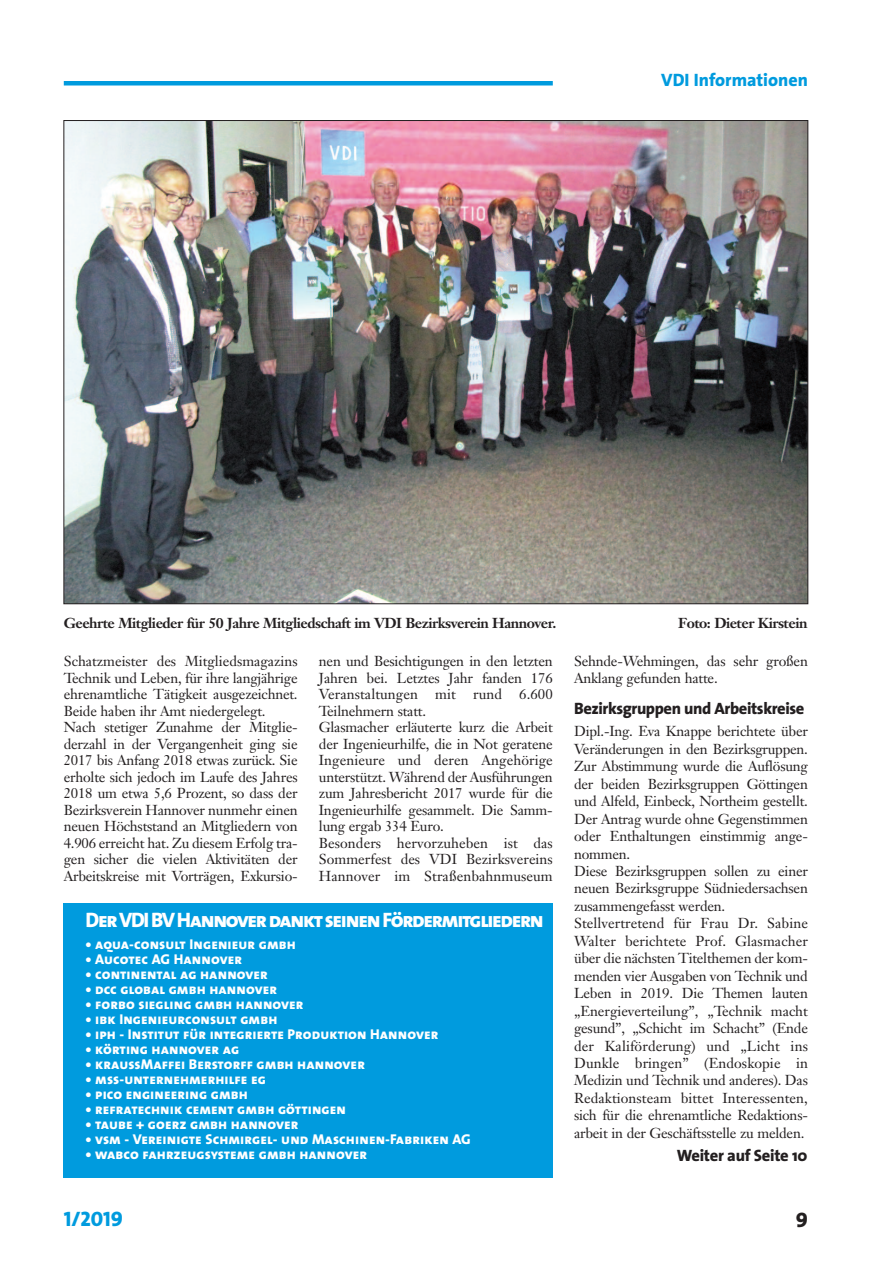
<style>
.page{position:relative;width:893px;height:1263px;background:#fff}
.page>*{position:absolute;margin:0;border:0;box-sizing:border-box;transform-origin:0 0}
.t1{font:21px "The Sans Extra Bold Caps";letter-spacing:-.065em;color:#fff}
.t2{font:21px "The Sans Extra Bold Caps";color:#009bde}
.t3{font:21px "The Sans Extra Bold Caps";color:#231f20}
.t4{font:800 18px "The Sans";color:#009bde}
.t5{font:800 16.5px "The Sans";letter-spacing:-.025em;color:#231f20}
.t6{font:14.25px/16.5px "Janson Text";letter-spacing:-.015em;color:#231f20}
.t7{font:14.25px "The Sans Extra Bold Caps";letter-spacing:.005em;color:#fff}
.t8{font:700 14.25px "Janson Text";letter-spacing:-.035em;color:#231f20}
</style>
<div class="page">
<div style="left:64px;top:81px;width:489px;height:5px;background:#009bde"></div>
<div style="left:64px;top:903px;width:489px;height:275px;background:#009bde"></div>
<img style="left:66px;top:122px;width:740px;height:480px">
<p class="t4" style="left:661px;top:72px;width:148px">VDI Informationen</p>
<p class="t8" style="left:64px;top:617px;width:494px">Geehrte Mitglieder für 50 Jahre Mitgliedschaft im VDI Bezirksverein Hannover.</p>
<p class="t8" style="left:678px;top:617px;width:131px">Foto: Dieter Kirstein</p>
<p class="t6" style="left:64px;top:654px;width:235px">Schatzmeister des Mitgliedsmagazins Technik und Leben, für ihre langjährige ehrenamtliche Tätigkeit ausgezeichnet.<br>Beide haben ihr Amt niedergelegt.<br>Nach stetiger Zunahme der Mitglie&shy;derzahl in der Vergangenheit ging sie 2017 bis Anfang 2018 etwas zurück. Sie erholte sich jedoch im Laufe des Jahres 2018 um etwa 5,6 Prozent, so dass der Bezirksverein Hannover nunmehr einen neuen Höchststand an Mitgliedern von 4.906 erreicht hat. Zu diesem Erfolg tra&shy;gen sicher die vielen Aktivitäten der Arbeitskreise mit Vorträgen, Exkursio-</p>
<h1 class="t1" style="left:86px;top:912px;width:460px">DerVDIBVHannoverdanktseinenFördermitgliedern</h1>
<p class="t7" style="left:86px;top:939px;width:212px">• aqua-consult Ingenieur gmbh</p>
<p class="t7" style="left:86px;top:954px;width:158px">• Aucotec AG Hannover</p>
<p class="t7" style="left:86px;top:969px;width:184px">• continental ag hannover</p>
<p class="t7" style="left:86px;top:984px;width:193px">• dcc global gmbh hannover</p>
<p class="t7" style="left:86px;top:999px;width:220px">• forbo siegling gmbh hannover</p>
<p class="t7" style="left:86px;top:1014px;width:193px">• ibk Ingenieurconsult gmbh</p>
<p class="t7" style="left:86px;top:1029px;width:354px">• iph - Institut für integrierte Produktion Hannover</p>
<p class="t7" style="left:86px;top:1044px;width:155px">• körting hannover ag</p>
<p class="t7" style="left:86px;top:1059px;width:281px">• kraussMaffei Berstorff gmbh hannover</p>
<p class="t7" style="left:86px;top:1074px;width:182px">• mss-unternehmerhilfe eg</p>
<p class="t7" style="left:86px;top:1089px;width:164px">• pico engineering gmbh</p>
<p class="t7" style="left:86px;top:1104px;width:262px">• refratechnik cement gmbh göttingen</p>
<p class="t7" style="left:86px;top:1119px;width:214px">• taube + goerz gmbh hannover</p>
<p class="t7" style="left:86px;top:1134px;width:387px">• vsm - Vereinigte Schmirgel- und Maschinen-Fabriken AG</p>
<p class="t7" style="left:86px;top:1149px;width:283px">• wabco fahrzeugsysteme gmbh hannover</p>
<p class="t6" style="left:319px;top:654px;width:235px">nen und Besichtigungen in den letzten Jahren bei. Letztes Jahr fanden 176<br>Veranstaltungen mit rund 6.600<br>Teilnehmern statt.<br>Glasmacher erläuterte kurz die Arbeit der Ingenieurhilfe, die in Not geratene Ingenieure und deren Angehörige unterstützt. Während der Ausführungen zum Jahresbericht 2017 wurde für die Ingenieurhilfe gesammelt. Die Samm&shy;lung ergab 334 Euro.<br>Besonders hervorzuheben ist das Sommerfest des VDI Bezirksvereins Hannover im Straßenbahnmuseum</p>
<h1 class="t2" style="left:64px;top:1211px;width:61px">1/2019</h1>
<p class="t6" style="left:574px;top:654px;width:235px">Sehnde-Wehmingen, das sehr großen<br>Anklang gefunden hatte.</p>
<p class="t5" style="left:574px;top:701px;width:232px">Bezirksgruppen und Arbeitskreise</p>
<p class="t6" style="left:574px;top:724px;width:235px;line-height:17.4px">Dipl.-Ing. Eva Knappe berichtete über Veränderungen in den Bezirksgruppen.<br>Zur Abstimmung wurde die Auflösung der beiden Bezirksgruppen Göttingen und Alfeld, Einbeck, Northeim gestellt.<br>Der Antrag wurde ohne Gegenstimmen oder Enthaltungen einstimmig ange&shy;nommen.<br>Diese Bezirksgruppen sollen zu einer neuen Bezirksgruppe Südniedersachsen zusammengefasst werden.<br>Stellvertretend für Frau Dr. Sabine Walter berichtete Prof. Glasmacher über die nächsten Titelthemen der kom&shy;menden vier Ausgaben von Technik und Leben in 2019. Die Themen lauten „Energieverteilung”, „Technik macht gesund”, „Schicht im Schacht” (Ende der Kaliförderung) und „Licht ins Dunkle bringen” (Endoskopie in Medizin und Technik und anderes). Das Redaktionsteam bittet Interessenten, sich für die ehrenamtliche Redaktions&shy;arbeit in der Geschäftsstelle zu melden.</p>
<p class="t5" style="left:677px;top:1149px;width:132px">Weiter auf Seite 10</p>
<h1 class="t3" style="left:796px;top:1212px;width:14px">9</h1>
</div>
